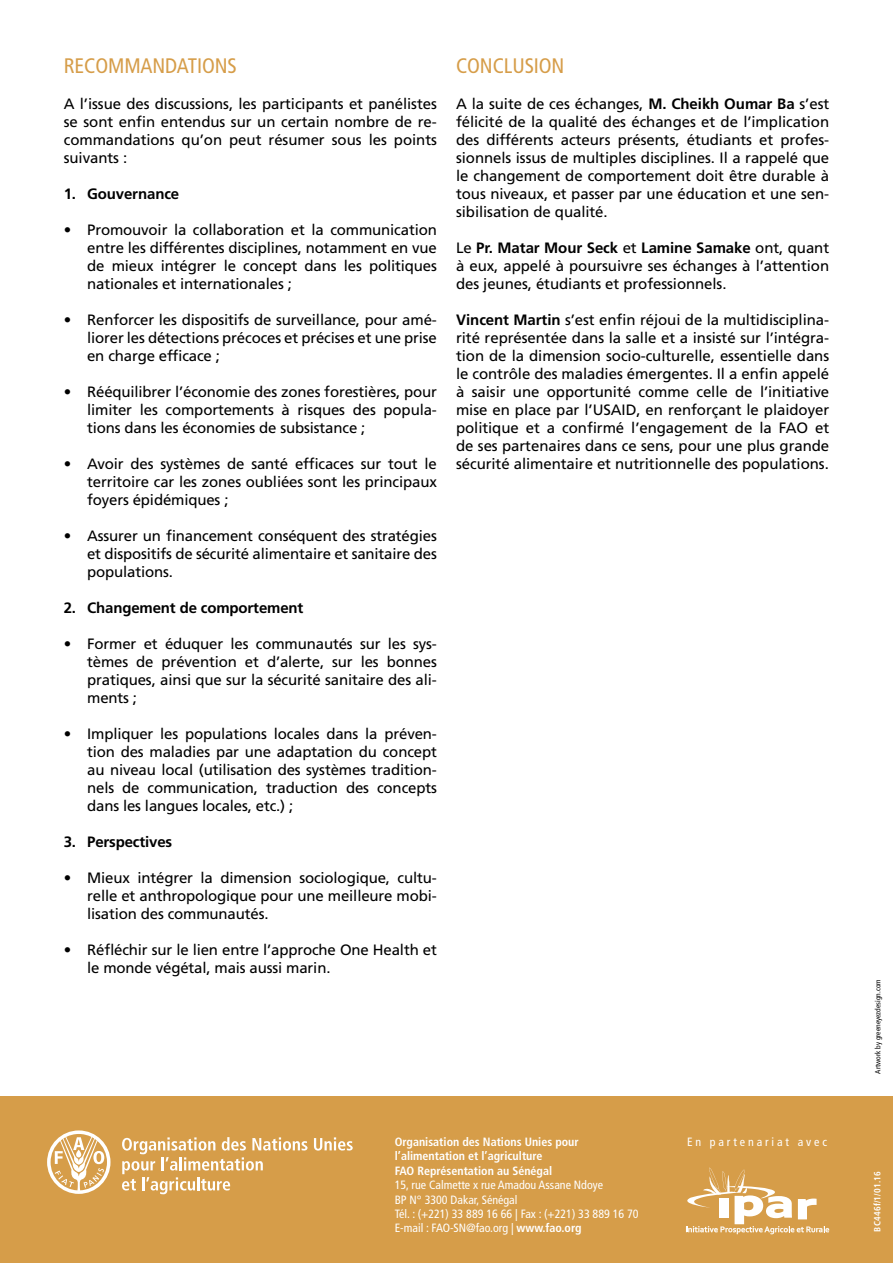
<style>
.page{position:relative;width:893px;height:1263px;background:#fff}
.page>*{position:absolute;margin:0;border:0;box-sizing:border-box;transform-origin:0 0}
.t1{font:condensed 21px "Frutiger LT Std";letter-spacing:-.005em;color:#d69d49}
.t2{font:15px/18px "Frutiger LT Std";letter-spacing:-.01em;color:#000;text-align:justify}
.t3{font:700 15px "Frutiger LT Std";letter-spacing:-.01em;color:#000}
.t4{font:condensed 12px/14.4px "Frutiger LT Std";color:#fff}
.t5{font:700 condensed 12px/14.4px "Frutiger LT Std";color:#fff}
.t6{font:condensed 12px "Frutiger LT Std";letter-spacing:.24em;color:#fff}
.t7{font:700 condensed 9px "Frutiger LT Std";letter-spacing:.025em;color:#fff}
.t8{font:condensed 7.5px "Frutiger LT Std";color:#000}
.s1{font-weight:700}
</style>
<div class="page">
<div style="left:0;top:1097px;width:893px;height:166px;background:#d69d49"></div>
<svg style="left:686px;top:1167px;width:143px;height:67px"></svg>
<svg style="left:47px;top:1130px;width:64px;height:64px"></svg>
<svg style="left:314px;top:1137px;width:39px;height:13px"></svg>
<svg style="left:122px;top:1137px;width:185px;height:57px"></svg>
<h1 class="t1" style="left:64px;top:54px;width:175px">Recommandations</h1>
<p class="t2" style="left:64px;top:95px;width:375px">A l’issue des discussions, les participants et panélistes se sont enfin entendus sur un certain nombre de re&shy;commandations qu’on peut résumer sous les points suivants :</p>
<p class="t3" style="left:64px;top:185px;width:117px">1. Gouvernance</p>
<p class="t2" style="left:87px;top:221px;width:351px;text-indent:-23px">• Promouvoir la collaboration et la communication entre les différentes disciplines, notamment en vue de mieux intégrer le concept dans les politiques nationales et internationales ;</p>
<p class="t2" style="left:87px;top:311px;width:351px;text-indent:-23px">• Renforcer les dispositifs de surveillance, pour amé&shy;liorer les détections précoces et précises et une prise en charge efficace ;</p>
<p class="t2" style="left:87px;top:383px;width:351px;text-indent:-23px">• Rééquilibrer l’économie des zones forestières, pour limiter les comportements à risques des popula&shy;tions dans les économies de subsistance ;</p>
<p class="t2" style="left:87px;top:455px;width:351px;text-indent:-23px">• Avoir des systèmes de santé efficaces sur tout le territoire car les zones oubliées sont les principaux foyers épidémiques ;</p>
<p class="t2" style="left:87px;top:527px;width:351px;text-indent:-23px">• Assurer un financement conséquent des stratégies et dispositifs de sécurité alimentaire et sanitaire des populations.</p>
<p class="t3" style="left:64px;top:599px;width:241px">2. Changement de comportement</p>
<p class="t2" style="left:87px;top:635px;width:351px;text-indent:-23px">• Former et éduquer les communautés sur les sys&shy;tèmes de prévention et d’alerte, sur les bonnes pratiques, ainsi que sur la sécurité sanitaire des ali&shy;ments ;</p>
<p class="t2" style="left:87px;top:725px;width:351px;text-indent:-23px">• Impliquer les populations locales dans la préven&shy;tion des maladies par une adaptation du concept au niveau local (utilisation des systèmes tradition&shy;nels de communication, traduction des concepts dans les langues locales, etc.) ;</p>
<p class="t3" style="left:64px;top:833px;width:110px">3. Perspectives</p>
<p class="t2" style="left:87px;top:869px;width:351px;text-indent:-23px">• Mieux intégrer la dimension sociologique, cultu&shy;relle et anthropologique pour une meilleure mobi&shy;lisation des communautés.</p>
<p class="t2" style="left:87px;top:941px;width:351px;text-indent:-23px">• Réfléchir sur le lien entre l’approche One Health et le monde végétal, mais aussi marin.</p>
<h1 class="t1" style="left:456px;top:54px;width:110px">Conclusion</h1>
<p class="t2" style="left:456px;top:95px;width:375px">A la suite de ces échanges, <span class="s1">M. Cheikh Oumar Ba</span> s’est félicité de la qualité des échanges et de l’implication des différents acteurs présents, étudiants et profes&shy;sionnels issus de multiples disciplines. Il a rappelé que le changement de comportement doit être durable à tous niveaux, et passer par une éducation et une sen&shy;sibilisation de qualité.</p>
<p class="t2" style="left:456px;top:239px;width:375px">Le <span class="s1">Pr. Matar Mour Seck</span> et <span class="s1">Lamine Samake</span> ont, quant à eux, appelé à poursuivre ses échanges à l’attention des jeunes, étudiants et professionnels.</p>
<p class="t2" style="left:456px;top:311px;width:375px"><span class="s1">Vincent Martin</span> s’est enfin réjoui de la multidisciplina&shy;rité représentée dans la salle et a insisté sur l’intégra&shy;tion de la dimension socio-culturelle, essentielle dans le contrôle des maladies émergentes. Il a enfin appelé à saisir une opportunité comme celle de l’initiative mise en place par l’USAID, en renforçant le plaidoyer politique et a confirmé l’engagement de la FAO et de ses partenaires dans ce sens, pour une plus grande sécurité alimentaire et nutritionnelle des populations.</p>
<p class="t8" style="left:873px;top:1074px;width:96px;rotate:-90deg">Artwork by greeneyezdesign.com</p>
<p class="t5" style="left:395px;top:1135px;width:185px">Organisation des Nations Unies pour l’alimentation et l’agriculture<br>FAO Représentation au Sénégal</p>
<p class="t4" style="left:395px;top:1178px;width:245px">15, rue Calmette x rue Amadou Assane Ndoye<br>BP N° 3300 Dakar, Sénégal<br>Tél. : (+221) 33 889 16 66 | Fax : (+221) 33 889 16 70<br>E-mail : FAO-SN@fao.org | <span class="s1">www.fao.org</span></p>
<p class="t7" style="left:872px;top:1232px;width:62px;rotate:-90deg">BC446f/1/01.16</p>
<p class="t6" style="left:687px;top:1135px;width:142px">En partenariat avec</p>
</div>
